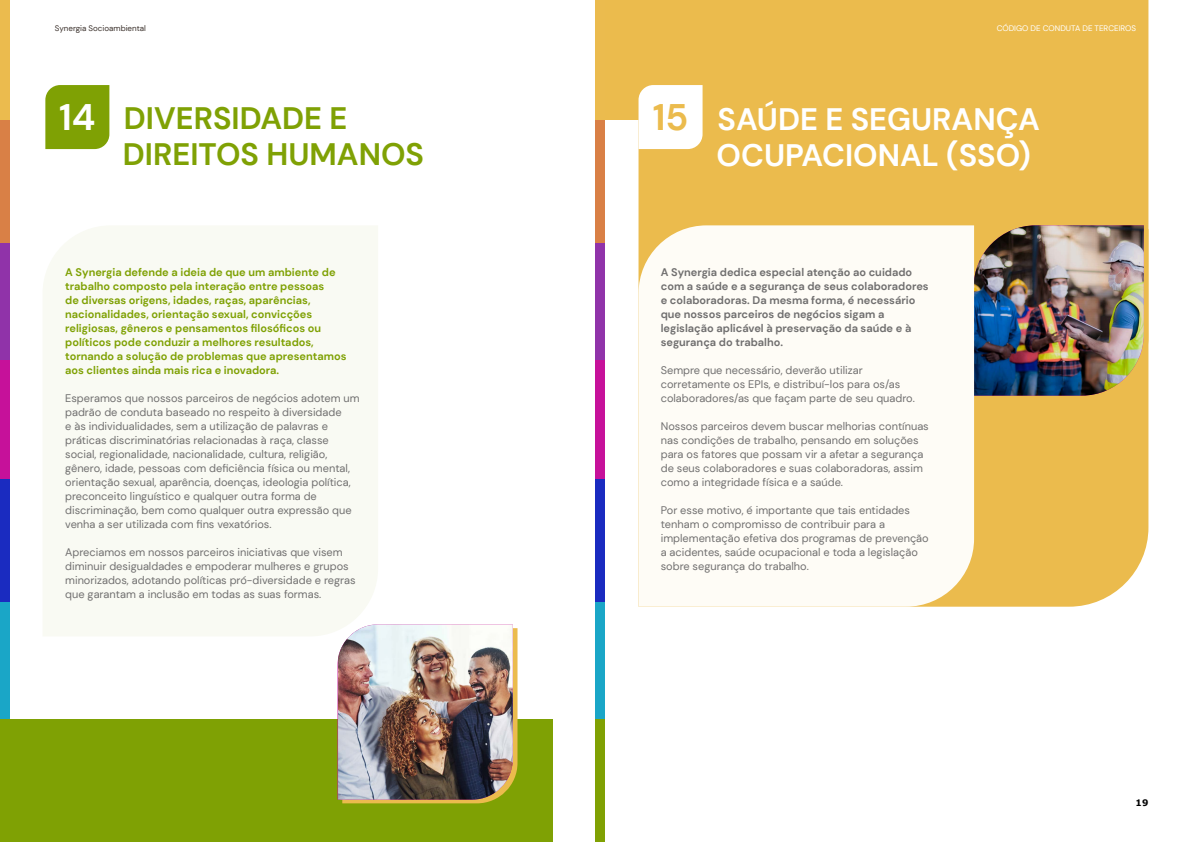
<style>
.page{position:relative;width:1191px;height:842px;background:#fff}
.page>*{position:absolute;margin:0;border:0;box-sizing:border-box;transform-origin:0 0}
.t1{font:700 36.9px "DM Sans";color:#fff}
.t2{font:700 36.9px "DM Sans";color:#ebbb4d}
.t3{font:700 31px/35.7px "DM Sans";color:#fff}
.t4{font:700 31px/35.7px "DM Sans";color:#7fa104}
.t5{font:11px/14px "DM Sans";color:#706f6f}
.t6{font:700 11px/14px "DM Sans";color:#7fa104}
.t7{font:700 11px/14px "DM Sans";color:#706f6f}
.t8{font:700 9px "Verdana";color:#000}
.t9{font:8px "DM Sans";color:#fff}
.t10{font:8px "DM Sans";color:#3a302b}
</style>
<div class="page">
<div style="left:605px;top:0;width:78px;height:120px;background:#ebbb4d"></div>
<div style="left:638px;top:0;width:510px;height:607px;background:#ebbb4d"></div>
<div style="left:10px;top:720px;width:543px;height:122px;background:#7fa104"></div>
<svg style="left:638px;top:85px;width:64px;height:64px"></svg>
<svg style="left:974px;top:225px;width:174px;height:174px"></svg>
<img style="left:974px;top:225px;width:169px;height:171px">
<div style="left:43px;top:226px;width:335px;height:410px;background:#f9faf3"></div>
<div style="left:638px;top:225px;width:336px;height:382px;background:#fefcf6"></div>
<div style="left:45px;top:85px;width:64px;height:64px;background:#7fa104"></div>
<svg style="left:337px;top:624px;width:180px;height:179px"></svg>
<img style="left:338px;top:624px;width:175px;height:175px">
<div style="left:595px;top:0;width:10px;height:122px;background:#ebbb4e"></div>
<div style="left:595px;top:240px;width:10px;height:122px;background:#9033a9"></div>
<div style="left:595px;top:360px;width:10px;height:122px;background:#c6119a"></div>
<div style="left:595px;top:120px;width:10px;height:122px;background:#d98046"></div>
<div style="left:595px;top:600px;width:10px;height:122px;background:#1aa6c7"></div>
<div style="left:595px;top:480px;width:10px;height:122px;background:#1a2bc0"></div>
<div style="left:595px;top:720px;width:10px;height:122px;background:#80a103"></div>
<div style="left:0;top:0;width:10px;height:122px;background:#ebbb4e"></div>
<div style="left:0;top:240px;width:10px;height:122px;background:#9033a9"></div>
<div style="left:0;top:360px;width:10px;height:122px;background:#c6119a"></div>
<div style="left:0;top:120px;width:10px;height:122px;background:#d98046"></div>
<div style="left:0;top:600px;width:10px;height:122px;background:#1aa6c7"></div>
<div style="left:0;top:480px;width:10px;height:122px;background:#1a2bc0"></div>
<div style="left:0;top:720px;width:10px;height:122px;background:#80a103"></div>
<p class="t10" style="left:55px;top:23px;width:93px">Synergia Socioambiental</p>
<p class="t9" style="left:996px;top:23px;width:141px">CÓDIGO DE CONDUTA DE TERCEIROS</p>
<h1 class="t1" style="left:59px;top:94px;width:38px">14</h1>
<h1 class="t2" style="left:652px;top:94px;width:37px">15</h1>
<h2 class="t4" style="left:123px;top:101px;width:303px">DIVERSIDADE E<br>DIREITOS HUMANOS</h2>
<h2 class="t3" style="left:716px;top:101px;width:325px">SAÚDE E SEGURANÇA<br>OCUPACIONAL (SSO)</h2>
<p class="t6" style="left:65px;top:265px;width:283px">A Synergia defende a ideia de que um ambiente de trabalho composto pela interação entre pessoas<br>de diversas origens, idades, raças, aparências, nacionalidades, orientação sexual, convicções religiosas, gêneros e pensamentos filosóficos ou políticos pode conduzir a melhores resultados, tornando a solução de problemas que apresentamos aos clientes ainda mais rica e inovadora.</p>
<p class="t5" style="left:65px;top:391px;width:296px">Esperamos que nossos parceiros de negócios adotem um padrão de conduta baseado no respeito à diversidade<br>e às individualidades, sem a utilização de palavras e práticas discriminatórias relacionadas à raça, classe social, regionalidade, nacionalidade, cultura, religião, gênero, idade, pessoas com deficiência física ou mental, orientação sexual, aparência, doenças, ideologia política, preconceito linguístico e qualquer outra forma de discriminação, bem como qualquer outra expressão que venha a ser utilizada com fins vexatórios.</p>
<p class="t5" style="left:65px;top:545px;width:292px">Apreciamos em nossos parceiros iniciativas que visem diminuir desigualdades e empoderar mulheres e grupos minorizados, adotando políticas pró-diversidade e regras que garantam a inclusão em todas as suas formas.</p>
<p class="t7" style="left:661px;top:265px;width:269px">A Synergia dedica especial atenção ao cuidado com a saúde e a segurança de seus colaboradores e colaboradoras. Da mesma forma, é necessário que nossos parceiros de negócios sigam a legislação aplicável à preservação da saúde e à segurança do trabalho.</p>
<p class="t5" style="left:661px;top:363px;width:256px">Sempre que necessário, deverão utilizar corretamente os EPIs, e distribuí-los para os/as colaboradores/as que façam parte de seu quadro.</p>
<p class="t5" style="left:661px;top:419px;width:269px">Nossos parceiros devem buscar melhorias contínuas nas condições de trabalho, pensando em soluções para os fatores que possam vir a afetar a segurança de seus colaboradores e suas colaboradoras, assim como a integridade física e a saúde.</p>
<p class="t5" style="left:661px;top:503px;width:269px">Por esse motivo, é importante que tais entidades tenham o compromisso de contribuir para a implementação efetiva dos programas de prevenção a acidentes, saúde ocupacional e toda a legislação sobre segurança do trabalho.</p>
<p class="t8" style="left:1135px;top:797px;width:14px">19</p>
</div>
